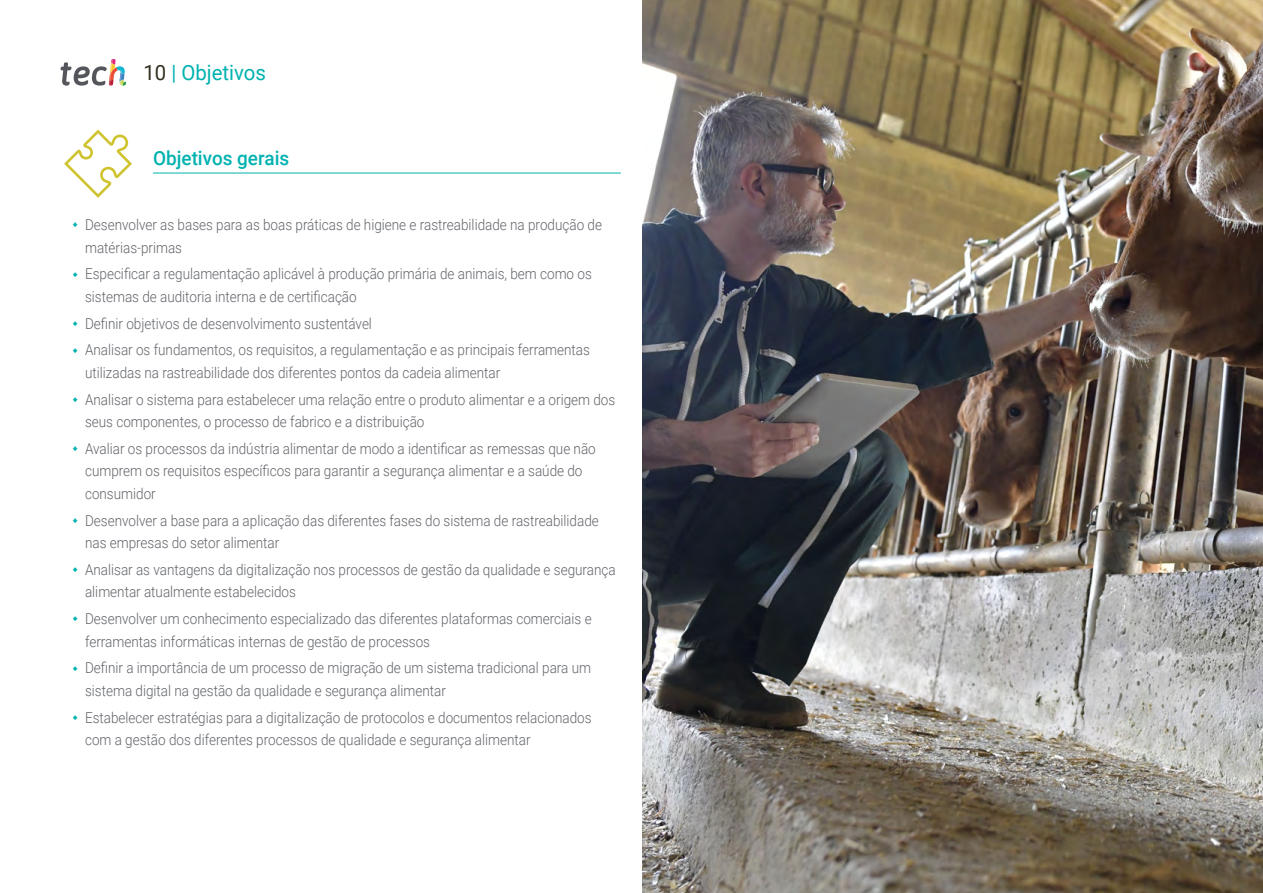
<style>
.page{position:relative;width:1263px;height:893px;background:#fff}
.page>*{position:absolute;margin:0;border:0;box-sizing:border-box;transform-origin:0 0}
.t1{font:21px "Roboto";color:#00b2af}
.t2{font:500 19.5px "Roboto";color:#00b2af}
.t3{font:300 15px/22.5px "Roboto";color:#61646a;scale:.9 1}
.s1{color:#312e20}
</style>
<div class="page">
<hr style="left:153px;top:173px;width:468px;height:1px;background:#00b2af">
<svg style="left:64px;top:130px;width:68px;height:68px"></svg>
<img style="left:642px;top:0;width:621px;height:893px">
<svg style="left:61px;top:59px;width:65px;height:27px"></svg>
<h1 class="t1" style="left:144px;top:57px;width:124px"><span class="s1">10</span> | Objetivos</h1>
<h2 class="t2" style="left:153px;top:144px;width:138px">Objetivos gerais</h2>
<p class="t3" style="left:85px;top:213px;width:576px">Desenvolver as bases para as boas práticas de higiene e rastreabilidade na produção de matérias-primas</p>
<p class="t3" style="left:85px;top:262px;width:565px">Especificar a regulamentação aplicável à produção primária de animais, bem como os sistemas de auditoria interna e de certificação</p>
<p class="t3" style="left:85px;top:309px;width:563px;line-height:26.7px">Definir objetivos de desenvolvimento sustentável<br>Analisar os fundamentos, os requisitos, a regulamentação e as principais ferramentas</p>
<p class="t3" style="left:85px;top:359px;width:591px;line-height:26.7px">utilizadas na rastreabilidade dos diferentes pontos da cadeia alimentar<br>Analisar o sistema para estabelecer uma relação entre o produto alimentar e a origem dos</p>
<p class="t3" style="left:85px;top:408px;width:569px;line-height:26.7px">seus componentes, o processo de fabrico e a distribuição<br>Avaliar os processos da indústria alimentar de modo a identificar as remessas que não</p>
<p class="t3" style="left:85px;top:459px;width:554px">cumprem os requisitos específicos para garantir a segurança alimentar e a saúde do consumidor</p>
<p class="t3" style="left:85px;top:508px;width:572px">Desenvolver a base para a aplicação das diferentes fases do sistema de rastreabilidade nas empresas do setor alimentar</p>
<p class="t3" style="left:85px;top:558px;width:591px">Analisar as vantagens da digitalização nos processos de gestão da qualidade e segurança alimentar atualmente estabelecidos</p>
<p class="t3" style="left:85px;top:607px;width:564px">Desenvolver um conhecimento especializado das diferentes plataformas comerciais e ferramentas informáticas internas de gestão de processos</p>
<p class="t3" style="left:85px;top:656px;width:564px">Definir a importância de um processo de migração de um sistema tradicional para um sistema digital na gestão da qualidade e segurança alimentar</p>
<p class="t3" style="left:85px;top:705px;width:564px">Estabelecer estratégias para a digitalização de protocolos e documentos relacionados com a gestão dos diferentes processos de qualidade e segurança alimentar</p>
</div>
